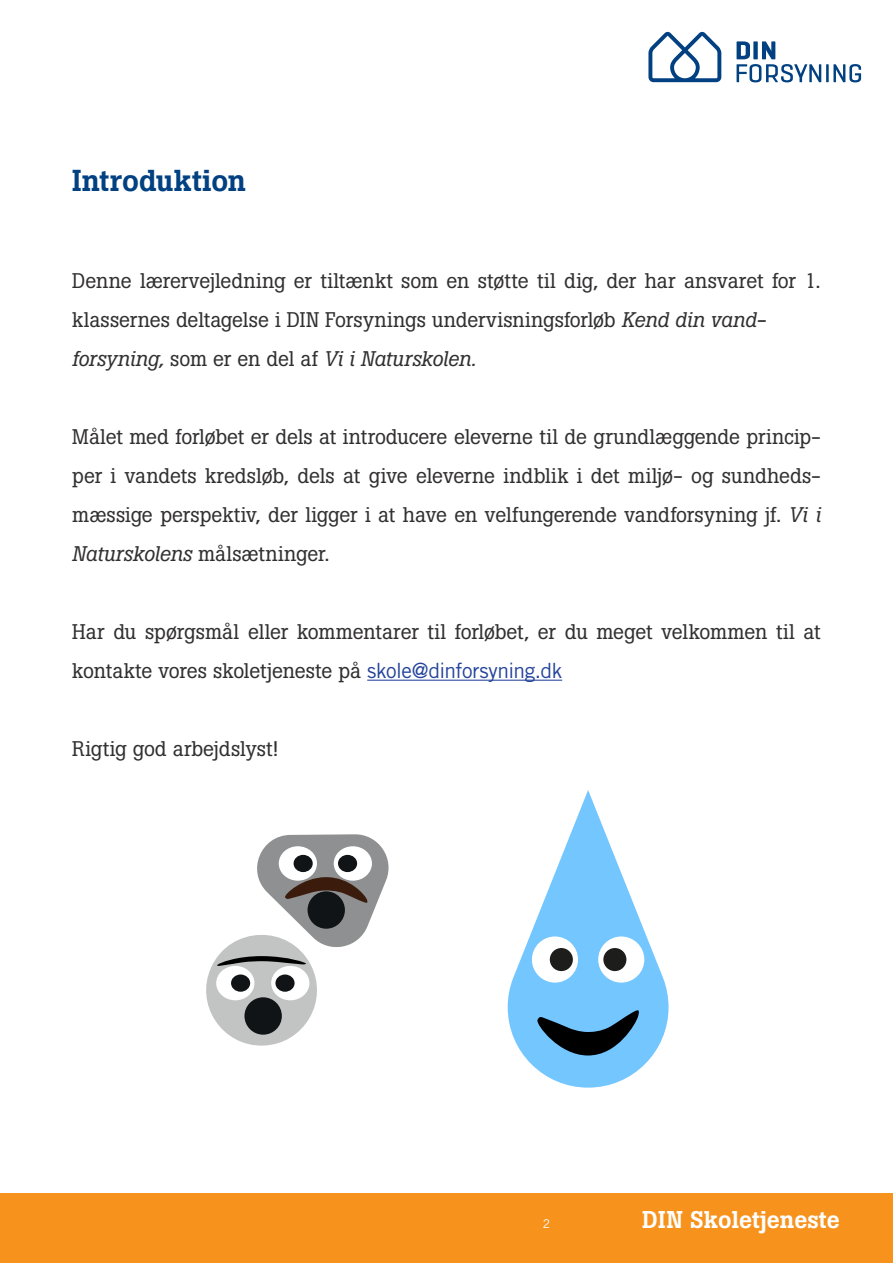
<style>
.page{position:relative;width:893px;height:1263px;background:#fff}
.page>*{position:absolute;margin:0;border:0;box-sizing:border-box;transform-origin:0 0}
.Brødtekst{font:500 30px "Boton";color:#014081}
.t1{font:500 24px "Boton";color:#fff}
.Brødtekst-2{font:21px/39px "Boton";letter-spacing:-.005em;color:#312f30}
.Brødtekst-3{font:italic 21px "Boton";letter-spacing:-.01em;color:#312f30}
.t2{font:12px "Trade Gothic LT Std";color:#fff}
.s1{font-style:italic}
.s2{font-style:normal}
.s3{font-family:"Trade Gothic LT Std";color:#23439a}
</style>
<div class="page">
<svg style="left:737px;top:41px;width:84px;height:41px"></svg>
<hr style="left:826px;top:64px;width:3px;height:18px;background:#014081">
<svg style="left:833px;top:64px;width:28px;height:18px"></svg>
<svg style="left:648px;top:32px;width:73px;height:50px"></svg>
<hr style="left:367px;top:680px;width:195px;height:1px;background:#23439a">
<svg style="left:508px;top:790px;width:160px;height:298px;fill:#74c6ff"></svg>
<div style="left:598px;top:936px;width:46px;height:46px;background:#fff;border-radius:50%"></div>
<div style="left:603px;top:948px;width:23px;height:23px;background:#1d1d1b;border-radius:50%"></div>
<div style="left:532px;top:936px;width:46px;height:46px;background:#fff;border-radius:50%"></div>
<div style="left:550px;top:948px;width:23px;height:23px;background:#1d1d1b;border-radius:50%"></div>
<svg style="left:536px;top:1010px;width:103px;height:46px;background:#417090"></svg>
<svg style="left:206px;top:834px;width:183px;height:212px"></svg>
<div style="left:244px;top:997px;width:38px;height:38px;background:#111416;border-radius:50%"></div>
<div style="left:0;top:1194px;width:893px;height:69px;background:#f7931d"></div>
<p class="Brødtekst" style="left:72px;top:163px;width:175px">Introduktion</p>
<p class="Brødtekst-2" style="left:72px;top:261px;width:750px">Denne lærervejledning er tiltænkt som en støtte til dig, der har ansvaret for 1. klassernes deltagelse i DIN Forsynings undervisningsforløb <span class="s1">Kend din vand-</span></p>
<p class="Brødtekst-3" style="left:72px;top:347px;width:406px">forsyning, <span class="s2">som er en del af</span> Vi i Naturskolen.</p>
<p class="Brødtekst-2" style="left:72px;top:417px;width:750px;text-align:justify">Målet med forløbet er dels at introducere eleverne til de grundlæggende princip&shy;per i vandets kredsløb, dels at give eleverne indblik i det miljø- og sundheds&shy;mæssige perspektiv, der ligger i at have en velfungerende vandforsyning jf. <span class="s1">Vi i Naturskolens</span> målsætninger.</p>
<p class="Brødtekst-2" style="left:72px;top:612px;width:750px">Har du spørgsmål eller kommentarer til forløbet, er du meget velkommen til at kontakte vores skoletjeneste på <span class="s3">skole@dinforsyning.dk</span></p>
<p class="Brødtekst-2" style="left:72px;top:729px;width:208px">Rigtig god arbejdslyst!</p>
<p class="t2" style="left:543px;top:1217px;width:9px">2</p>
<p class="t1" style="left:642px;top:1206px;width:199px">DIN Skoletjeneste</p>
</div>
